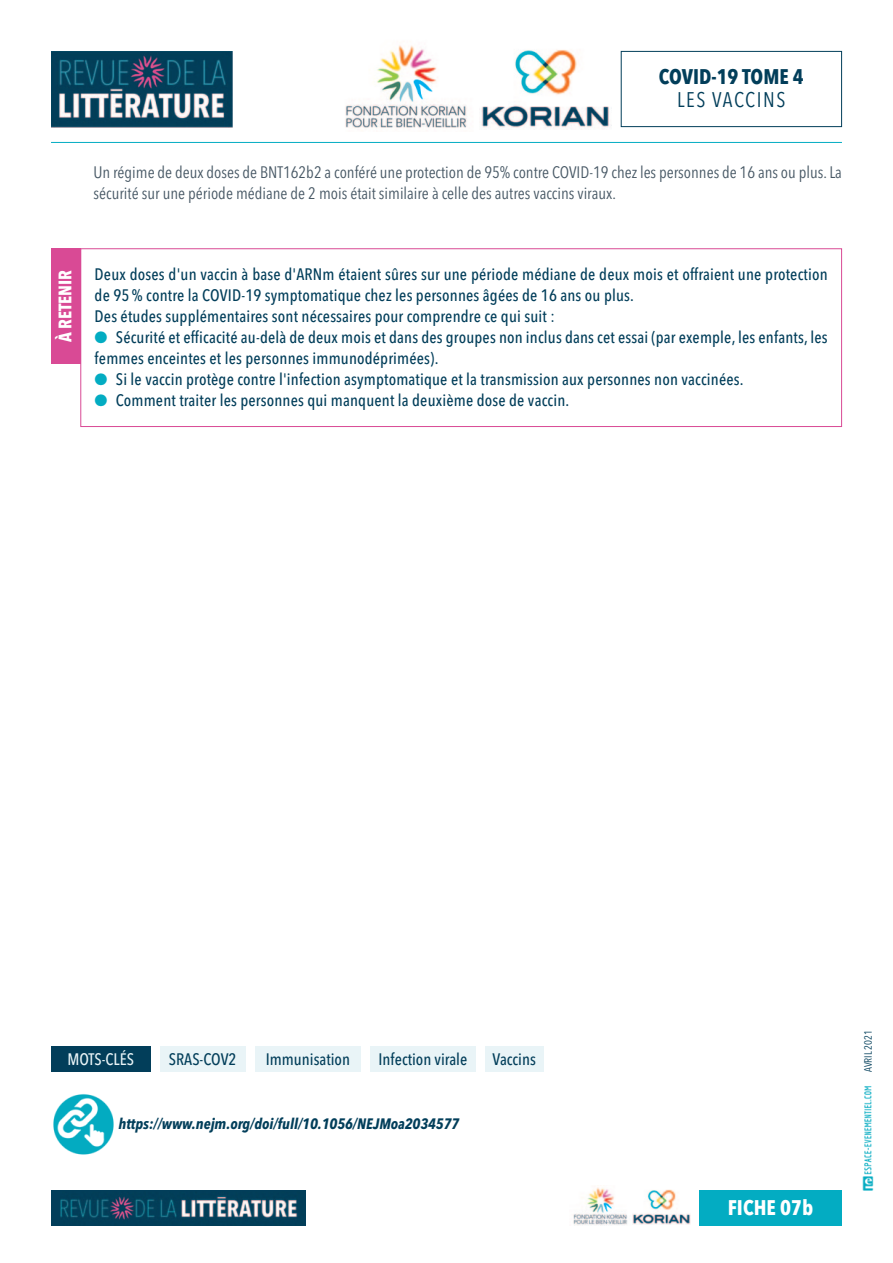
<style>
.page{position:relative;width:893px;height:1263px;background:#fff}
.page>*{position:absolute;margin:0;border:0;box-sizing:border-box;transform-origin:0 0}
.t1{font:700 21px "Avenir Next Condensed";color:#023e5a}
.t2{font:21px "Avenir Next Condensed";letter-spacing:.075em;color:#023e5a}
.t3{font:700 21px "Avenir Next Condensed";color:#fff}
.t4{font:700 18px "Avenir Next Condensed";color:#fff}
.t5{font:500 16.5px/21px "Avenir Next Condensed";letter-spacing:.01em;color:#023e5a}
.t6{font:16.5px/21px "Avenir Next Condensed";color:#465764}
.t7{font:500 16.5px "Avenir Next Condensed";color:#e9f4f7}
.t8{font:italic 700 15px "Avenir Next Condensed";color:#023e5a}
.t9{font:10.5px "Avenir Next Condensed";color:#023e5a}
.s1{color:#03acc2}
</style>
<div class="page">
<div style="left:699px;top:1191px;width:143px;height:35px;background:#03acc2"></div>
<img style="left:51px;top:1191px;width:255px;height:35px">
<div style="left:621px;top:51px;width:221px;height:76px;border:1px solid #023e5a"></div>
<img style="left:51px;top:51px;width:182px;height:76px">
<hr style="left:51px;top:142px;width:791px;height:1px;background:#03acc2">
<img style="left:53px;top:1094px;width:61px;height:61px">
<div style="left:160px;top:1046px;width:86px;height:26px;background:#e9f4f7"></div>
<div style="left:51px;top:1046px;width:99px;height:26px;background:#023e5a"></div>
<div style="left:255px;top:1046px;width:106px;height:26px;background:#e9f4f7"></div>
<div style="left:370px;top:1046px;width:106px;height:26px;background:#e9f4f7"></div>
<div style="left:485px;top:1046px;width:58px;height:26px;background:#e9f4f7"></div>
<img style="left:862px;top:1086px;width:12px;height:105px">
<img style="left:345px;top:45px;width:122px;height:83px">
<img style="left:481px;top:50px;width:131px;height:78px">
<img style="left:573px;top:1187px;width:55px;height:39px">
<img style="left:633px;top:1189px;width:57px;height:36px">
<div style="left:80px;top:248px;width:762px;height:179px;border:1px solid #d94a95"></div>
<div style="left:51px;top:248px;width:29px;height:116px;background:#d94a95"></div>
<p class="t1" style="left:659px;top:68px;width:147px">COVID-19 TOME 4</p>
<p class="t2" style="left:677px;top:91px;width:110px">LES VACCINS</p>
<p class="t6" style="left:94px;top:163px;width:750px">Un régime de deux doses de BNT162b2 a conféré une protection de 95% contre COVID-19 chez les personnes de 16 ans ou plus. La sécurité sur une période médiane de 2 mois était similaire à celle des autres vaccins viraux.</p>
<p class="t4" style="left:58px;top:342px;width:74px;rotate:-90deg">À RETENIR</p>
<p class="t5" style="left:95px;top:265px;width:734px">Deux doses d'un vaccin à base d'ARNm étaient sûres sur une période médiane de deux mois et offraient une protection de 95% contre la COVID-19 symptomatique chez les personnes âgées de 16 ans ou plus.</p>
<p class="t5" style="left:95px;top:307px;width:462px">Des études supplémentaires sont nécessaires pour comprendre ce qui suit :</p>
<p class="t5" style="left:95px;top:328px;width:735px"><span class="s1">●</span> Sécurité et efficacité au-delà de deux mois et dans des groupes non inclus dans cet essai (par exemple, les enfants, les femmes enceintes et les personnes immunodéprimées).</p>
<p class="t5" style="left:95px;top:370px;width:650px"><span class="s1">●</span> Si le vaccin protège contre l'infection asymptomatique et la transmission aux personnes non vaccinées.</p>
<p class="t5" style="left:95px;top:391px;width:476px"><span class="s1">●</span> Comment traiter les personnes qui manquent la deuxième dose de vaccin.</p>
<p class="t7" style="left:67px;top:1052px;width:68px">MOTS-CLÉS</p>
<p class="t5" style="left:169px;top:1050px;width:69px">SRAS-COV2</p>
<p class="t5" style="left:266px;top:1050px;width:86px">Immunisation</p>
<p class="t5" style="left:379px;top:1050px;width:90px">Infection virale</p>
<p class="t5" style="left:493px;top:1050px;width:45px">Vaccins</p>
<p class="t8" style="left:119px;top:1117px;width:342px">https://www.nejm.org/doi/full/10.1056/NEJMoa2034577</p>
<p class="t3" style="left:728px;top:1199px;width:87px">FICHE 07b</p>
<p class="t9" style="left:864px;top:1072px;width:44px;rotate:-90deg">AVRIL 2021</p>
</div>
